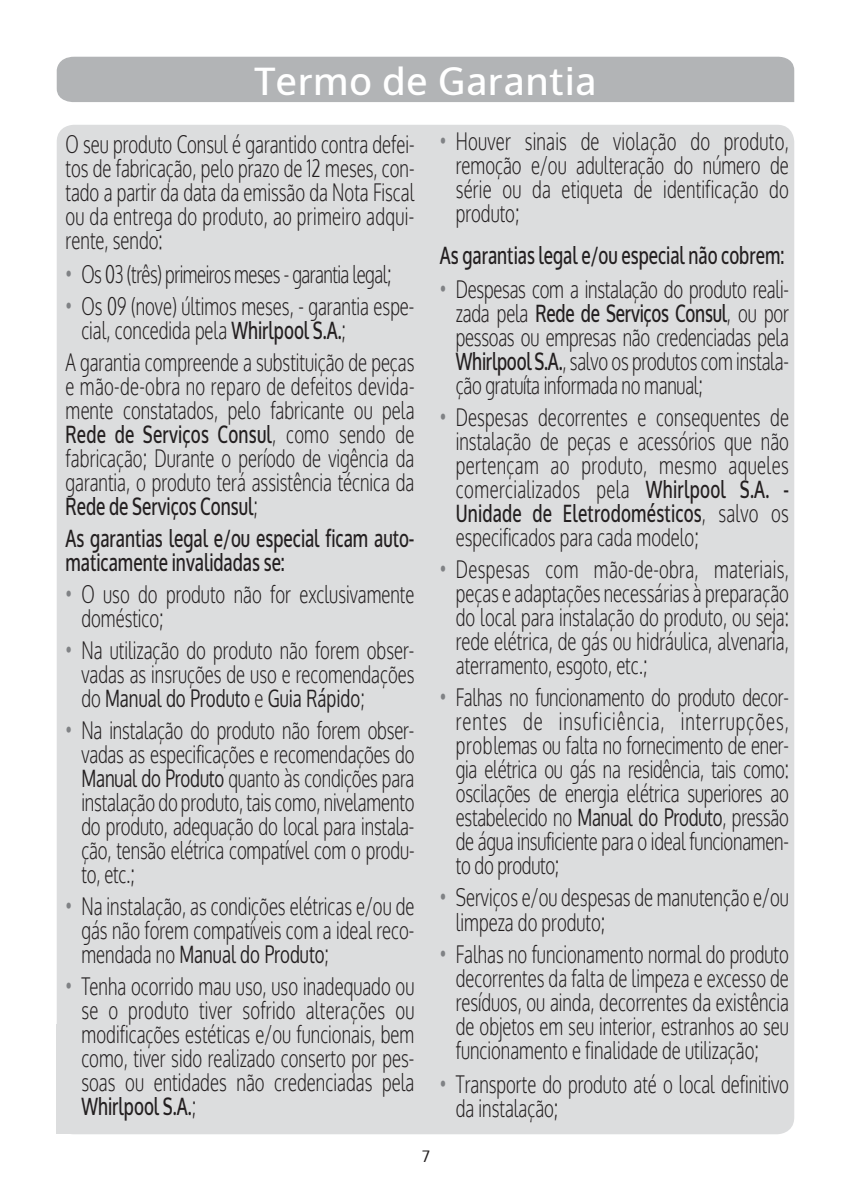
<style>
.page{position:relative;width:851px;height:1191px;background:#fff}
.page>*{position:absolute;margin:0;border:0;box-sizing:border-box;transform-origin:0 0}
.t1{font:500 38px "Oxygen";letter-spacing:.03em;color:#fff}
.t2{font:300 24px/24px "Oxygen";color:#231f20;text-align:justify;scale:.7 1}
.t3{font:500 24px/24px "Oxygen";color:#231f20;scale:.7 1}
.t4{font:300 24px "Oxygen";letter-spacing:-.03em;color:#231f20;scale:.7 1}
.t5{font:16px "Oxygen";color:#231f20}
.s1{color:#808285}
.s2{font-weight:500}
.s3{font-weight:400}
</style>
<div class="page">
<div style="left:57px;top:56px;width:737px;height:46px;background:#b2b4b6"></div>
<div style="left:57px;top:125px;width:737px;height:1009px;background:#dcddde;border-radius:17px"></div>
<h1 class="t1" style="left:254px;top:57px;width:343px">Termo de Garantia</h1>
<p class="t2" style="left:65px;top:131px;width:500px">O seu produto Consul é garantido contra defei&shy;tos de fabricação, pelo prazo de 12 meses, con&shy;tado a partir da data da emissão da Nota Fiscal ou da entrega do produto, ao primeiro adqui&shy;rente, sendo:</p>
<p class="t4" style="left:65px;top:258px;width:467px"><span class="s1">•</span> Os 03 (três) primeiros meses - garantia legal;</p>
<p class="t2" style="left:81px;top:293px;width:477px;text-indent:-16px"><span class="s1">•</span> Os 09 (nove) últimos meses, - garantia espe&shy;cial, concedida pela <span class="s2">Whirlpool S.A.</span>;</p>
<p class="t2" style="left:65px;top:349px;width:500px">A garantia compreende a substituição de peças e mão-de-obra no reparo de defeitos devida&shy;mente constatados, pelo fabricante ou pela <span class="s2">Rede de Serviços Consul</span>, como sendo de fabricação; Durante o período de vigência da garantia, o produto terá assistência técnica da <span class="s2">Rede de Serviços Consul</span>;</p>
<p class="t3" style="left:65px;top:527px;width:500px">As garantias legal e/ou especial ficam auto&shy;maticamente invalidadas se:</p>
<p class="t2" style="left:81px;top:581px;width:477px;text-indent:-16px"><span class="s1">•</span> O uso do produto não for exclusivamente doméstico;</p>
<p class="t2" style="left:81px;top:637px;width:477px;text-indent:-16px"><span class="s1">•</span> Na utilização do produto não forem obser&shy;vadas as insruções de uso e recomendações do <span class="s3">Manual do Produto</span> e <span class="s3">Guia Rápido</span>;</p>
<p class="t2" style="left:81px;top:717px;width:477px;text-indent:-16px"><span class="s1">•</span> Na instalação do produto não forem obser&shy;vadas as especificações e recomendações do <span class="s3">Manual do Produto</span> quanto às condições para instalação do produto, tais como, nivelamento do produto, adequação do local para instala&shy;ção, tensão elétrica compatível com o produ&shy;to, etc.;</p>
<p class="t2" style="left:81px;top:893px;width:477px;text-indent:-16px"><span class="s1">•</span> Na instalação, as condições elétricas e/ou de gás não forem compatíveis com a ideal reco&shy;mendada no <span class="s3">Manual do Produto</span>;</p>
<p class="t2" style="left:81px;top:973px;width:477px;text-indent:-16px"><span class="s1">•</span> Tenha ocorrido mau uso, uso inadequado ou se o produto tiver sofrido alterações ou modificações estéticas e/ou funcionais, bem como, tiver sido realizado conserto por pes&shy;soas ou entidades não credenciadas pela <span class="s2">Whirlpool S.A.</span>;</p>
<p class="t2" style="left:456px;top:129px;width:477px;text-indent:-16px"><span class="s1">•</span> Houver sinais de violação do produto, remoção e/ou adulteração do número de série ou da etiqueta de identificação do produto;</p>
<p class="t3" style="left:440px;top:244px;width:493px">As garantias legal e/ou especial não cobrem:</p>
<p class="t2" style="left:456px;top:277px;width:477px;text-indent:-16px"><span class="s1">•</span> Despesas com a instalação do produto reali&shy;zada pela <span class="s2">Rede de Serviços Consul</span>, ou por pessoas ou empresas não credenciadas pela <span class="s2">Whirlpool S.A.</span>, salvo os produtos com instala&shy;ção gratuíta informada no manual;</p>
<p class="t2" style="left:456px;top:405px;width:477px;text-indent:-16px"><span class="s1">•</span> Despesas decorrentes e consequentes de instalação de peças e acessórios que não pertençam ao produto, mesmo aqueles comercializados pela <span class="s2">Whirlpool S.A. - Unidade de Eletrodomésticos</span>, salvo os especificados para cada modelo;</p>
<p class="t2" style="left:456px;top:557px;width:477px;text-indent:-16px"><span class="s1">•</span> Despesas com mão-de-obra, materiais, peças e adaptações necessárias à preparação do local para instalação do produto, ou seja: rede elétrica, de gás ou hidráulica, alvenaria, aterramento, esgoto, etc.;</p>
<p class="t2" style="left:456px;top:685px;width:477px;text-indent:-16px"><span class="s1">•</span> Falhas no funcionamento do produto decor&shy;rentes de insuficiência, interrupções, problemas ou falta no fornecimento de ener&shy;gia elétrica ou gás na residência, tais como: oscilações de energia elétrica superiores ao estabelecido no <span class="s3">Manual do Produto</span>, pressão de água insuficiente para o ideal funcionamen&shy;to do produto;</p>
<p class="t2" style="left:456px;top:885px;width:477px;text-indent:-16px"><span class="s1">•</span> Serviços e/ou despesas de manutenção e/ou limpeza do produto;</p>
<p class="t2" style="left:456px;top:941px;width:477px;text-indent:-16px"><span class="s1">•</span> Falhas no funcionamento normal do produto decorrentes da falta de limpeza e excesso de resíduos, ou ainda, decorrentes da existência de objetos em seu interior, estranhos ao seu funcionamento e finalidade de utilização;</p>
<p class="t2" style="left:456px;top:1071px;width:477px;text-indent:-16px"><span class="s1">•</span> Transporte do produto até o local definitivo da instalação;</p>
<p class="t5" style="left:421px;top:1145px;width:10px">7</p>
</div>
